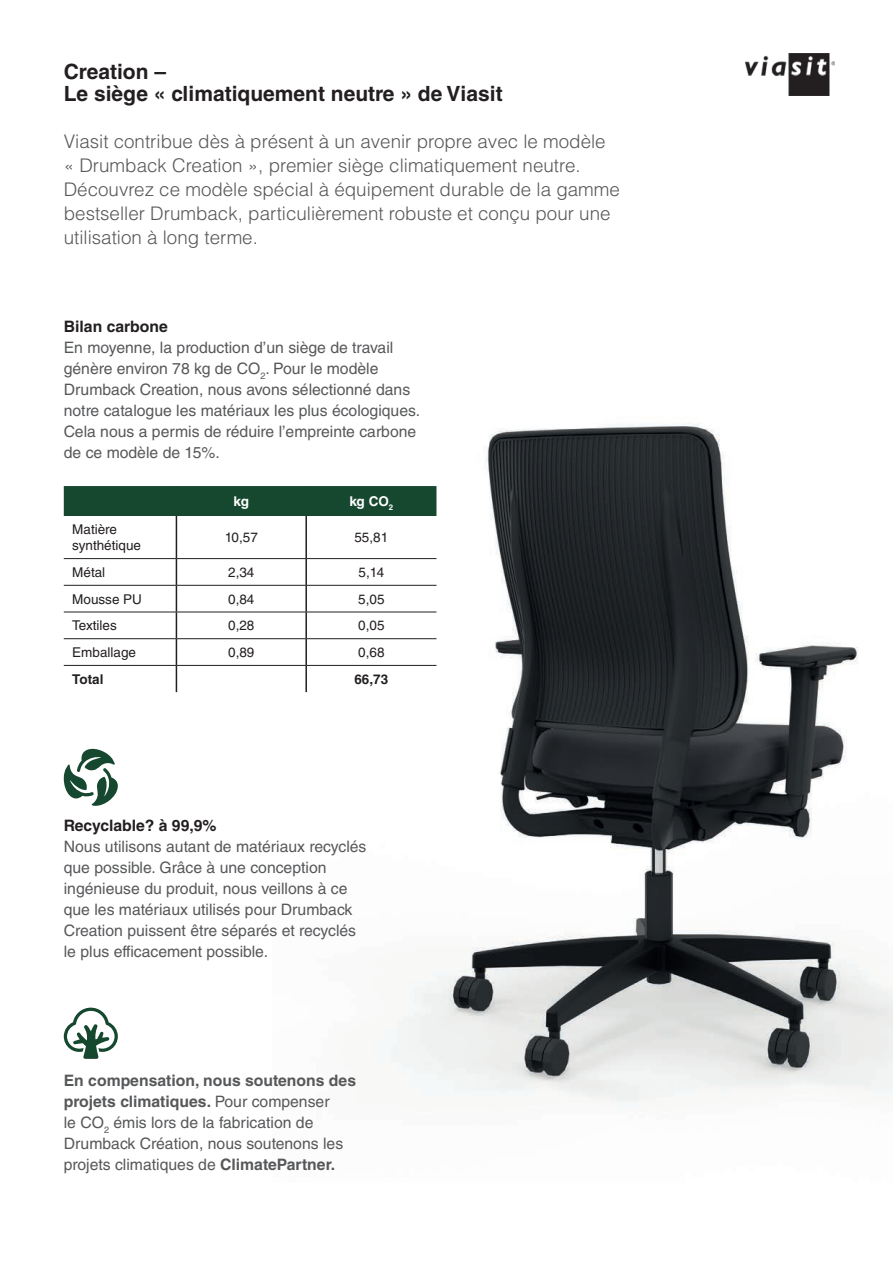
<style>
.page{position:relative;width:893px;height:1263px;background:#fff}
.page>*{position:absolute;margin:0;border:0;box-sizing:border-box;transform-origin:0 0}
.t1{font:700 21px/22.5px "Helvetica LT Std";color:#231f20}
.t2{font:300 18.75px/24px "Helvetica LT Std";color:#57585a}
.t3{font:15.75px/21px "Helvetica LT Std";color:#57585a}
.t4{font:700 15.75px "Helvetica LT Std";color:#231f20}
.t5{font:13.5px/16.2px "Helvetica LT Std";color:#231f20}
.t6{font:700 13.5px "Helvetica LT Std";color:#231f20}
.t7{font:700 13.5px "Helvetica LT Std";color:#fff}
.s1{font-weight:700}
</style>
<div class="page">
<img style="left:746px;top:53px;width:89px;height:43px">
<img style="left:272px;top:424px;width:621px;height:679px">
<div style="left:64px;top:486px;width:372px;height:30px;background:#164830"></div>
<hr style="left:176px;top:516px;width:1px;height:42px;background:#231f20">
<hr style="left:305px;top:516px;width:2px;height:42px;background:#231f20">
<hr style="left:305px;top:559px;width:2px;height:26px;background:#231f20">
<hr style="left:305px;top:586px;width:2px;height:26px;background:#231f20">
<hr style="left:305px;top:612px;width:2px;height:26px;background:#231f20">
<hr style="left:305px;top:639px;width:2px;height:26px;background:#231f20">
<svg style="left:176px;top:559px;width:1px;height:133px"></svg>
<hr style="left:305px;top:666px;width:2px;height:26px;background:#231f20">
<hr style="left:64px;top:558px;width:112px;height:1px;background:#231f20">
<hr style="left:176px;top:558px;width:130px;height:1px;background:#231f20">
<hr style="left:306px;top:558px;width:130px;height:1px;background:#231f20">
<hr style="left:64px;top:585px;width:112px;height:1px;background:#231f20">
<hr style="left:176px;top:585px;width:130px;height:1px;background:#231f20">
<hr style="left:306px;top:585px;width:130px;height:1px;background:#231f20">
<hr style="left:64px;top:612px;width:112px;height:1px;background:#231f20">
<hr style="left:176px;top:612px;width:130px;height:1px;background:#231f20">
<hr style="left:306px;top:612px;width:130px;height:1px;background:#231f20">
<hr style="left:64px;top:638px;width:112px;height:1px;background:#231f20">
<hr style="left:176px;top:638px;width:130px;height:1px;background:#231f20">
<hr style="left:306px;top:638px;width:130px;height:1px;background:#231f20">
<hr style="left:64px;top:665px;width:112px;height:1px;background:#231f20">
<hr style="left:176px;top:665px;width:130px;height:1px;background:#231f20">
<hr style="left:306px;top:665px;width:130px;height:1px;background:#231f20">
<hr style="left:176px;top:486px;width:1px;height:30px;background:#164830">
<hr style="left:305px;top:486px;width:2px;height:30px;background:#164830">
<svg style="left:64px;top:749px;width:54px;height:57px"></svg>
<svg style="left:64px;top:1008px;width:54px;height:51px"></svg>
<h1 class="t1" style="left:64px;top:60px;width:440px">Creation –<br>Le siège « climatiquement neutre » de Viasit</h1>
<p class="t2" style="left:64px;top:129px;width:558px">Viasit contribue dès à présent à un avenir propre avec le modèle « Drumback Creation », premier siège climatiquement neutre.<br>Découvrez ce modèle spécial à équipement durable de la gamme bestseller Drumback, particulièrement robuste et conçu pour une utilisation à long terme.</p>
<p class="t4" style="left:64px;top:316px;width:106px">Bilan carbone</p>
<p class="t3" style="left:64px;top:337px;width:358px">En moyenne, la production d’un siège de travail génère environ 78 kg de CO<sub>2</sub>. Pour le modèle Drumback Creation, nous avons sélectionné dans notre catalogue les matériaux les plus écologiques.<br>Cela nous a permis de réduire l’empreinte carbone de ce modèle de 15%.</p>
<p class="t7" style="left:234px;top:493px;width:17px">kg</p>
<p class="t7" style="left:349px;top:493px;width:45px">kg CO<sub>2</sub></p>
<p class="t5" style="left:72px;top:521px;width:70px">Matière synthétique</p>
<p class="t5" style="left:225px;top:529px;width:35px">10,57</p>
<p class="t5" style="left:354px;top:529px;width:35px">55,81</p>
<p class="t5" style="left:72px;top:564px;width:34px">Métal</p>
<p class="t5" style="left:228px;top:564px;width:28px">2,34</p>
<p class="t5" style="left:358px;top:564px;width:27px">5,14</p>
<p class="t5" style="left:72px;top:591px;width:71px">Mousse PU</p>
<p class="t5" style="left:228px;top:591px;width:28px">0,84</p>
<p class="t5" style="left:358px;top:591px;width:28px">5,05</p>
<p class="t5" style="left:72px;top:617px;width:46px">Textiles</p>
<p class="t5" style="left:228px;top:617px;width:28px">0,28</p>
<p class="t5" style="left:358px;top:617px;width:28px">0,05</p>
<p class="t5" style="left:72px;top:644px;width:65px">Emballage</p>
<p class="t5" style="left:228px;top:644px;width:28px">0,89</p>
<p class="t5" style="left:358px;top:644px;width:28px">0,68</p>
<p class="t6" style="left:72px;top:671px;width:33px">Total</p>
<p class="t6" style="left:354px;top:671px;width:35px">66,73</p>
<p class="t4" style="left:64px;top:815px;width:154px">Recyclable? à 99,9%</p>
<p class="t3" style="left:64px;top:836px;width:304px">Nous utilisons autant de matériaux recyclés que possible. Grâce à une conception ingénieuse du produit, nous veillons à ce que les matériaux utilisés pour Drumback Creation puissent être séparés et recyclés le plus efficacement possible.</p>
<p class="t3" style="left:64px;top:1070px;width:294px"><span class="s1">En compensation, nous soutenons des projets climatiques.</span> Pour compenser<br>le CO<sub>2</sub> émis lors de la fabrication de Drumback Création, nous soutenons les projets climatiques de <span class="s1">ClimatePartner.</span></p>
</div>
